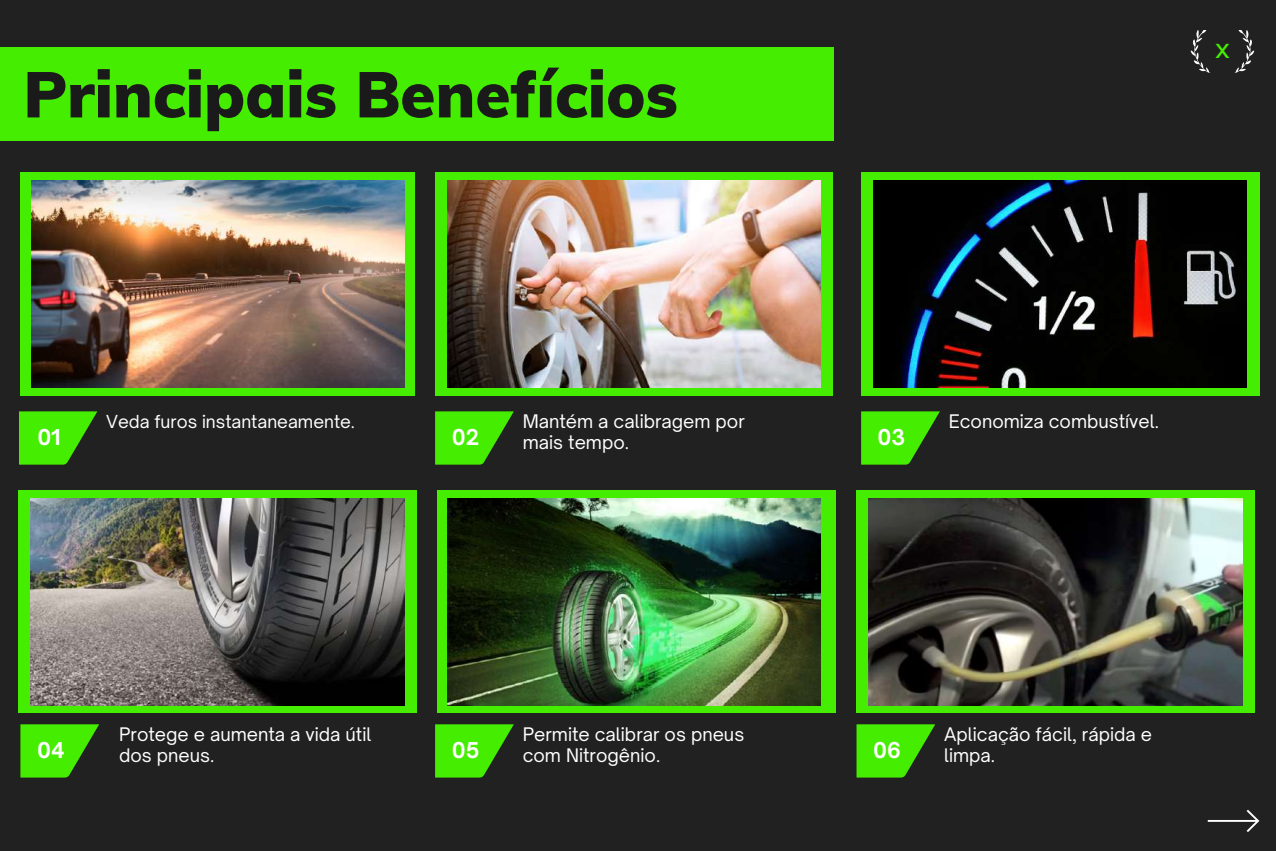
<style>
.page{position:relative;width:1276px;height:851px;background:#fff}
.page>*{position:absolute;margin:0;border:0;box-sizing:border-box;transform-origin:0 0}
.t1{font:900 63.75px "Muli";color:#1b1a1a}
.t2{font:700 20.85px "Open Sauce One";color:#fff}
.t3{font:700 20.1px "Muli";color:#45ed00}
.t4{font:17.85px/21.3px "Open Sauce One";color:#fff}
.t5{font:17.1px "Open Sauce One";color:#fff}
</style>
<div class="page">
<div style="left:0;top:0;width:1275px;height:850px;background:#212121"></div>
<div style="left:861px;top:173px;width:397px;height:222px;background:#45ed00"></div>
<div style="left:856px;top:490px;width:398px;height:223px;background:#45ed00"></div>
<div style="left:437px;top:490px;width:398px;height:223px;background:#45ed00"></div>
<div style="left:19px;top:490px;width:397px;height:223px;background:#45ed00"></div>
<div style="left:20px;top:173px;width:394px;height:222px;background:#45ed00"></div>
<img style="left:31px;top:180px;width:374px;height:207px">
<img style="left:868px;top:498px;width:373px;height:207px">
<img style="left:31px;top:498px;width:373px;height:207px">
<div style="left:435px;top:173px;width:397px;height:222px;background:#45ed00"></div>
<img style="left:447px;top:180px;width:373px;height:207px">
<svg style="left:19px;top:411px;width:78px;height:53px"></svg>
<svg style="left:861px;top:411px;width:78px;height:53px"></svg>
<svg style="left:435px;top:411px;width:79px;height:53px"></svg>
<svg style="left:856px;top:724px;width:79px;height:53px"></svg>
<svg style="left:1190px;top:30px;width:19px;height:42px"></svg>
<svg style="left:1235px;top:30px;width:18px;height:42px"></svg>
<img style="left:447px;top:498px;width:373px;height:207px">
<svg style="left:435px;top:724px;width:79px;height:53px"></svg>
<div style="left:0;top:48px;width:833px;height:93px;background:#45ed00"></div>
<svg style="left:20px;top:724px;width:79px;height:53px"></svg>
<svg style="left:1207px;top:809px;width:52px;height:23px"></svg>
<img style="left:873px;top:180px;width:373px;height:207px">
<h1 class="t1" style="left:23px;top:53px;width:655px">Principais Benefícios</h1>
<p class="t3" style="left:1215px;top:38px;width:15px">X</p>
<p class="t5" style="left:106px;top:410px;width:250px">Veda furos instantaneamente.</p>
<p class="t4" style="left:522px;top:410px;width:224px">Mantém a calibragem por mais tempo.</p>
<p class="t2" style="left:37px;top:424px;width:25px">01</p>
<p class="t2" style="left:451px;top:424px;width:29px">02</p>
<p class="t2" style="left:877px;top:424px;width:29px">03</p>
<p class="t4" style="left:948px;top:410px;width:212px">Economiza combustível.</p>
<p class="t2" style="left:37px;top:737px;width:29px">04</p>
<p class="t4" style="left:119px;top:723px;width:254px">Protege e aumenta a vida útil dos pneus.</p>
<p class="t4" style="left:944px;top:723px;width:209px">Aplicação fácil, rápida e limpa.</p>
<p class="t4" style="left:522px;top:723px;width:223px">Permite calibrar os pneus com Nitrogênio.</p>
<p class="t2" style="left:451px;top:737px;width:29px">05</p>
<p class="t2" style="left:872px;top:737px;width:29px">06</p>
</div>
